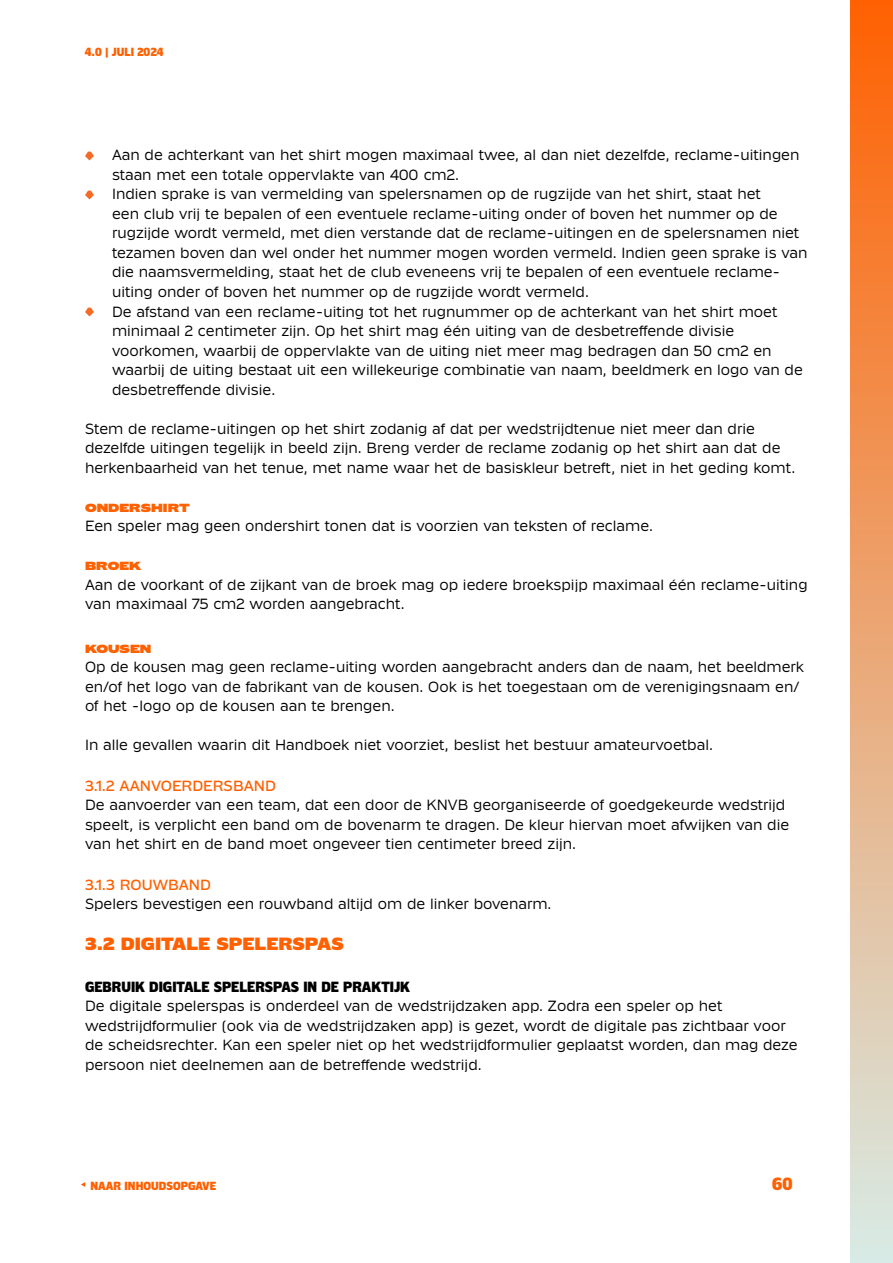
<style>
.page{position:relative;width:893px;height:1263px;background:#fff}
.page>*{position:absolute;margin:0;border:0;box-sizing:border-box;transform-origin:0 0}
.t1{font:700 18px "Klub KNVB092024";color:#ff6000}
.t2{font:700 18px "Klub KNVB072024";color:#ff6000}
.t3{font:15px/19.5px "Klub KNVB092024";color:#000}
.t4{font:700 15px "Klub KNVB072024";color:#000}
.t5{font:500 15px "Klub KNVB092024";color:#ff6000}
.t6{font:700 12px "Klub KNVB072024";color:#ff6000}
.t7{font:700 12px "Klub KNVB112024";color:#ff6000}
</style>
<div class="page">
<svg style="left:81px;top:1182px;width:4px;height:5px"></svg>
<div style="left:850px;top:0;width:43px;height:1263px;background:linear-gradient(to bottom,#ff6101,#d8ebe6)"></div>
<svg style="left:85px;top:152px;width:9px;height:8px"></svg>
<svg style="left:85px;top:191px;width:9px;height:8px"></svg>
<svg style="left:85px;top:308px;width:9px;height:8px"></svg>
<p class="t6" style="left:85px;top:45px;width:80px">4.0 | JULI 2024</p>
<p class="t3" style="left:112px;top:145px;width:697px">Aan de achterkant van het shirt mogen maximaal twee, al dan niet dezelfde, reclame-uitingen staan met een totale oppervlakte van 400 cm2.<br>Indien sprake is van vermelding van spelersnamen op de rugzijde van het shirt, staat het<br>een club vrij te bepalen of een eventuele reclame-uiting onder of boven het nummer op de rugzijde wordt vermeld, met dien verstande dat de reclame-uitingen en de spelersnamen niet tezamen boven dan wel onder het nummer mogen worden vermeld. Indien geen sprake is van die naamsvermelding, staat het de club eveneens vrij te bepalen of een eventuele reclame&shy;uiting onder of boven het nummer op de rugzijde wordt vermeld.<br>De afstand van een reclame-uiting tot het rugnummer op de achterkant van het shirt moet minimaal 2 centimeter zijn. Op het shirt mag één uiting van de desbetreffende divisie voorkomen, waarbij de oppervlakte van de uiting niet meer mag bedragen dan 50 cm2 en waarbij de uiting bestaat uit een willekeurige combinatie van naam, beeldmerk en logo van de desbetreffende divisie.</p>
<p class="t3" style="left:85px;top:418px;width:712px">Stem de reclame-uitingen op het shirt zodanig af dat per wedstrijdtenue niet meer dan drie dezelfde uitingen tegelijk in beeld zijn. Breng verder de reclame zodanig op het shirt aan dat de herkenbaarheid van het tenue, met name waar het de basiskleur betreft, niet in het geding komt.</p>
<p class="t7" style="left:85px;top:500px;width:106px">ONDERSHIRT</p>
<p class="t3" style="left:85px;top:516px;width:569px">Een speler mag geen ondershirt tonen dat is voorzien van teksten of reclame.</p>
<p class="t7" style="left:85px;top:559px;width:58px">BROEK</p>
<p class="t3" style="left:85px;top:574px;width:724px">Aan de voorkant of de zijkant van de broek mag op iedere broekspijp maximaal één reclame-uiting van maximaal 75 cm2 worden aangebracht.</p>
<p class="t7" style="left:85px;top:641px;width:68px">KOUSEN</p>
<p class="t3" style="left:85px;top:657px;width:721px">Op de kousen mag geen reclame-uiting worden aangebracht anders dan de naam, het beeldmerk en/of het logo van de fabrikant van de kousen. Ook is het toegestaan om de verenigingsnaam en/ of het -logo op de kousen aan te brengen.</p>
<p class="t3" style="left:85px;top:735px;width:629px">In alle gevallen waarin dit Handboek niet voorziet, beslist het bestuur amateurvoetbal.</p>
<p class="t5" style="left:85px;top:777px;width:192px">3.1.2 AANVOERDERSBAND</p>
<p class="t3" style="left:85px;top:795px;width:706px">De aanvoerder van een team, dat een door de KNVB georganiseerde of goedgekeurde wedstrijd speelt, is verplicht een band om de bovenarm te dragen. De kleur hiervan moet afwijken van die van het shirt en de band moet ongeveer tien centimeter breed zijn.</p>
<p class="t5" style="left:85px;top:876px;width:127px">3.1.3 ROUWBAND</p>
<p class="t3" style="left:85px;top:894px;width:468px">Spelers bevestigen een rouwband altijd om de linker bovenarm.</p>
<p class="t1" style="left:85px;top:933px;width:260px">3.2 DIGITALE SPELERSPAS</p>
<p class="t4" style="left:85px;top:978px;width:327px">GEBRUIK DIGITALE SPELERSPAS IN DE PRAKTIJK</p>
<p class="t3" style="left:85px;top:996px;width:714px">De digitale spelerspas is onderdeel van de wedstrijdzaken app. Zodra een speler op het wedstrijdformulier (ook via de wedstrijdzaken app) is gezet, wordt de digitale pas zichtbaar voor de scheidsrechter. Kan een speler niet op het wedstrijdformulier geplaatst worden, dan mag deze persoon niet deelnemen aan de betreffende wedstrijd.</p>
<p class="t6" style="left:91px;top:1179px;width:127px">NAAR INHOUDSOPGAVE</p>
<p class="t2" style="left:772px;top:1173px;width:22px">60</p>
</div>
